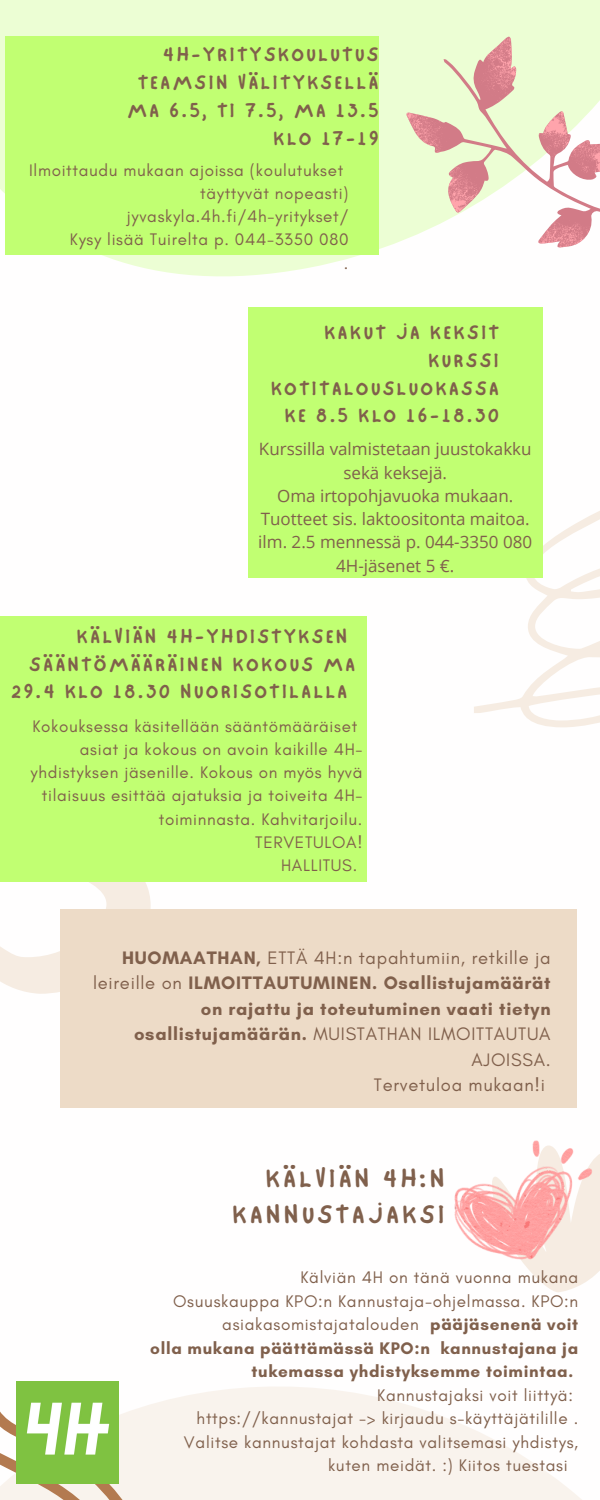
<style>
.page{position:relative;width:600px;height:1500px;background:#fff}
.page>*{position:absolute;margin:0;border:0;box-sizing:border-box;transform-origin:0 0}
.t1{font:25.9px/35.9px "NF One Little Font Bold";letter-spacing:.145em;color:#80604c;text-align:right}
.t2{font:19.8px/27.8px "NF One Little Font Bold";letter-spacing:.145em;color:#80604c;text-align:right}
.t3{font:18.4px "Glacial Indifference";letter-spacing:.04em;color:#80604c}
.t4{font:700 18.4px "Glacial Indifference";letter-spacing:.04em;color:#80604c}
.t5{font:17.1px/23.5px "Glacial Indifference";letter-spacing:.04em;color:#80604c;text-align:right}
.t6{font:700 17.1px/23.5px "Glacial Indifference";letter-spacing:.04em;color:#80604c;text-align:right}
.t7{font:17px/23.2px "Glacial Indifference";letter-spacing:.04em;color:#80604c;text-align:right}
.t8{font:17px/23.2px "Open Sans";color:#80604c;text-align:center}
.s1{font-weight:700}
.s2{font-weight:400}
</style>
<div class="page">
<svg style="left:0;top:882px;width:151px;height:111px"></svg>
<svg style="left:592px;top:1154px;width:8px;height:54px"></svg>
<div style="left:0;top:616px;width:367px;height:266px;background:#c1ff72"></div>
<svg style="left:474px;top:495px;width:126px;height:232px"></svg>
<div style="left:248px;top:307px;width:294px;height:271px;background:#c1ff72"></div>
<svg style="left:155px;top:1208px;width:445px;height:292px"></svg>
<svg style="left:0;top:0;width:600px;height:333px;fill:#c1ff72"></svg>
<svg style="left:407px;top:37px;width:193px;height:210px;fill:#ecfed4"></svg>
<svg style="left:0;top:1381px;width:155px;height:119px"></svg>
<img style="left:17px;top:1381px;width:102px;height:102px">
<div style="left:60px;top:910px;width:516px;height:198px;background:#eddbc7"></div>
<img style="left:454px;top:1140px;width:138px;height:119px">
<p class="t2" style="left:127px;top:41px;width:252px">4H-YRITYSKOULUTUS<br>TEAMSIN VÄLITYKSELLÄ<br>MA 6.5, TI 7.5, MA 13.5<br>KLO 17-19</p>
<p class="t7" style="left:29px;top:158px;width:316px">Ilmoittaudu mukaan ajoissa (koulutukset</p>
<p class="t7" style="left:200px;top:181px;width:150px">täyttyvät nopeasti)</p>
<p class="t7" style="left:127px;top:205px;width:223px">jyvaskyla.4h.fi/4h-yritykset/</p>
<p class="t7" style="left:70px;top:228px;width:280px">Kysy lisää Tuirelta p. 044-3350 080</p>
<p class="t7" style="left:344px;top:251px;width:6px">.</p>
<p class="t2" style="left:271px;top:318px;width:229px">KAKUT JA KEKSIT<br>KURSSI<br>KOTITALOUSLUOKASSA<br>KE 8.5 KLO 16-18.30</p>
<p class="t8" style="left:259px;top:437px;width:274px">Kurssilla valmistetaan juustokakku sekä keksejä.</p>
<p class="t8" style="left:261px;top:484px;width:270px">Oma irtopohjavuoka mukaan.<br>Tuotteet sis. laktoositonta maitoa.</p>
<h1 class="t8" style="left:258px;top:530px;width:275px">ilm. 2.5 mennessä p. 044-3350 080</h1>
<p class="t8" style="left:336px;top:553px;width:120px">4H-jäsenet 5 €.</p>
<p class="t2" style="left:77px;top:622px;width:272px">KÄLVIÄN 4H-YHDISTYKSEN</p>
<p class="t2" style="left:30px;top:650px;width:327px">SÄÄNTÖMÄÄRÄINEN KOKOUS MA</p>
<p class="t2" style="left:11px;top:678px;width:337px">29.4 KLO 18.30 NUORISOTILALLA</p>
<p class="t7" style="left:33px;top:714px;width:326px">Kokouksessa käsitellään sääntömääräiset</p>
<h2 class="t7" style="left:31px;top:737px;width:333px">asiat ja kokous on avoin kaikille 4H&shy;yhdistyksen jäsenille. Kokous on myös hyvä tilaisuus esittää ajatuksia ja toiveita 4H&shy;toiminnasta. Kahvitarjoilu.</h2>
<p class="t7" style="left:255px;top:830px;width:109px">TERVETULOA!</p>
<h2 class="t7" style="left:281px;top:854px;width:78px">HALLITUS.</h2>
<h3 class="t3" style="left:122px;top:946px;width:430px"><span class="s1">HUOMAATHAN,</span> ETTÄ 4H:n tapahtumiin, retkille ja</h3>
<h3 class="t4" style="left:93px;top:972px;width:459px"><span class="s2">leireille on</span> ILMOITTAUTUMINEN. Osallistujamäärät</h3>
<h3 class="t4" style="left:201px;top:997px;width:351px">on rajattu ja toteutuminen vaati tietyn</h3>
<h3 class="t3" style="left:134px;top:1023px;width:418px"><span class="s1">osallistujamäärän.</span> MUISTATHAN ILMOITTAUTUA</h3>
<h3 class="t3" style="left:472px;top:1048px;width:81px">AJOISSA.</h3>
<h3 class="t3" style="left:374px;top:1074px;width:173px">Tervetuloa mukaan!i</h3>
<p class="t1" style="left:233px;top:1160px;width:213px">KÄLVIÄN 4H:N<br>KANNUSTAJAKSI</p>
<p class="t5" style="left:300px;top:1265px;width:279px">Kälviän 4H on tänä vuonna mukana</p>
<p class="t5" style="left:173px;top:1289px;width:407px">Osuuskauppa KPO:n Kannustaja-ohjelmassa. KPO:n asiakasomistajatalouden <span class="s1">pääjäsenenä voit</span></p>
<p class="t6" style="left:150px;top:1336px;width:429px">olla mukana päättämässä KPO:n kannustajana ja tukemassa yhdistyksemme toimintaa.</p>
<p class="t5" style="left:377px;top:1383px;width:197px">Kannustajaksi voit liittyä:</p>
<p class="t5" style="left:197px;top:1406px;width:383px">https://kannustajat -&gt; kirjaudu s-käyttäjätilille .</p>
<p class="t5" style="left:184px;top:1430px;width:396px">Valitse kannustajat kohdasta valitsemasi yhdistys,</p>
<p class="t5" style="left:328px;top:1453px;width:241px">kuten meidät. :) Kiitos tuestasi</p>
</div>
